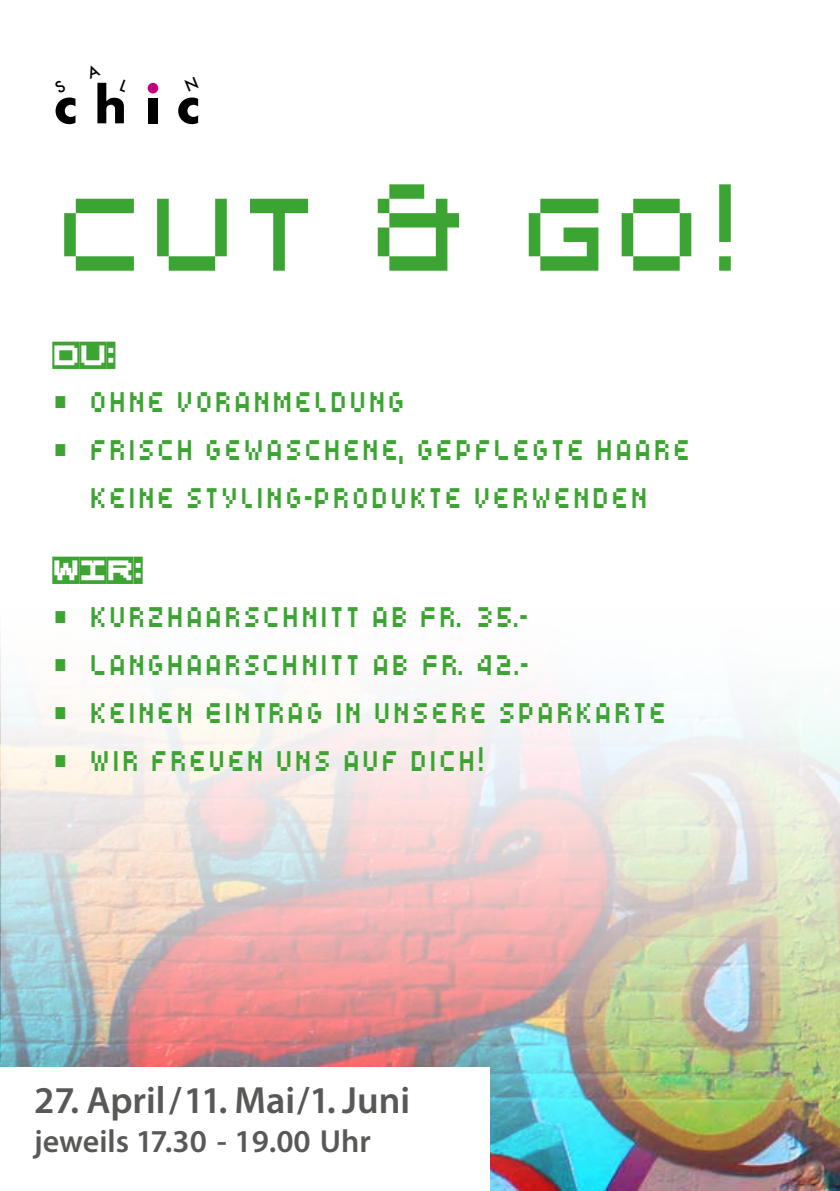
<style>
.page{position:relative;width:840px;height:1191px;background:#fff}
.page>*{position:absolute;margin:0;border:0;box-sizing:border-box;transform-origin:0 0}
.t1{font:143.8px "Lomo Web Pixel LT Std 6";color:#3ca432;scale:.81 1}
.t2{font:700 55.2px "Futura";color:#000}
.t3{font:39.6px/48px "Lomo Web Pixel LT Std 4";color:#3ca432;text-align:center;scale:.81 1}
.t4{font:600 38px "Myriad Pro";color:#585857}
.t5{font:600 32px "Myriad Pro";color:#585857}
.t6{font:22.4px "Lomo Wall Strip LT Std 100";color:#3ca432;scale:.81 1}
</style>
<div class="page">
<img style="left:1px;top:705px;width:838px;height:486px">
<div style="left:0;top:1067px;width:489px;height:124px;background:#fff"></div>
<div style="left:148px;top:98px;width:9px;height:25px;background:#000"></div>
<div style="left:147px;top:83px;width:11px;height:10px;background:#c30079;border-radius:50%"></div>
<h2 class="t2" style="left:53px;top:71px;width:148px">ch c</h2>
<h1 class="t1" style="left:53px;top:170px;width:852px">cuT &amp; GO!</h1>
<p class="t6" style="left:53px;top:338px;width:79px">DU:</p>
<p class="t3" style="left:53px;top:378px;width:437px">• Ohne Voranmeldung</p>
<p class="t3" style="left:53px;top:426px;width:789px">• frisch gewaschene, gepfLegte Haare keine Styling-Produkte verwenden</p>
<p class="t6" style="left:53px;top:552px;width:113px">WIR:</p>
<p class="t3" style="left:53px;top:593px;width:586px">• Kurzhaarschnitt ab Fr. 35.-</p>
<p class="t3" style="left:53px;top:641px;width:587px">• Langhaarschnitt ab Fr. 42.-</p>
<p class="t3" style="left:53px;top:689px;width:759px">• keinen Eintrag in unsere Sparkarte</p>
<p class="t3" style="left:53px;top:737px;width:536px">• Wir freuen uns auf Dich!</p>
<p class="t4" style="left:34px;top:1079px;width:377px">27. April/11. Mai/1. Juni</p>
<p class="t5" style="left:34px;top:1123px;width:338px">jeweils 17.30 - 19.00 Uhr</p>
</div>
